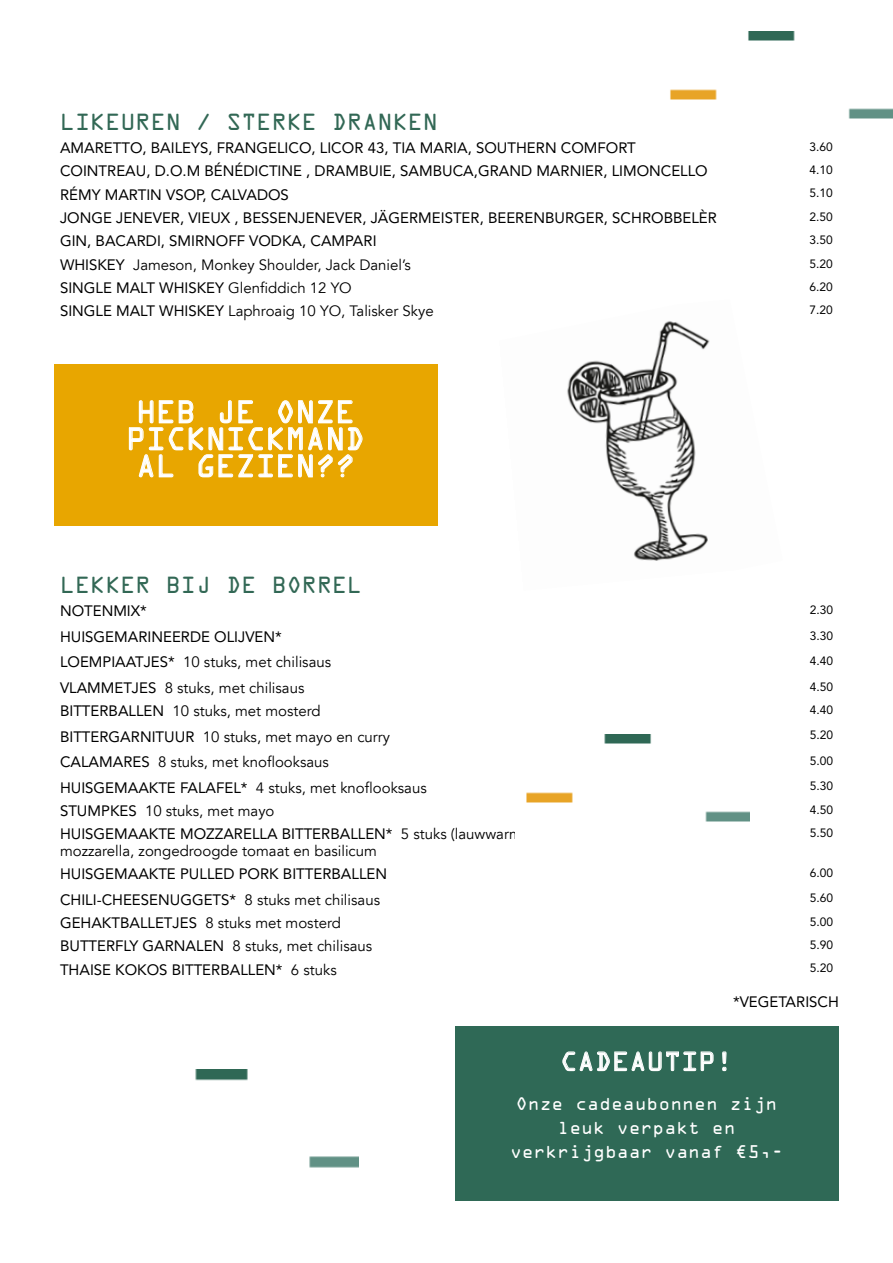
<style>
.page{position:relative;width:893px;height:1263px;background:#fff}
.page>*{position:absolute;margin:0;border:0;box-sizing:border-box;transform-origin:0 0}
.t1{font:28.5px/27px "OCRA Std";color:#fff;text-align:center}
.t2{font:24px "OCRA Std";color:#fff}
.t3{font:21px "OCRA Std";color:#326855}
.t4{font:16.5px/24px "OCRA Std";color:#fff;text-align:center}
.t5{font:15px "Avenir LT Std";color:#000}
.t6{font:15px "Avenir LT";color:#000}
.t7{font:12px "Avenir LT Std";color:#000}
.s1{font-family:"Avenir LT Std"}
.s2{font-family:"Avenir LT"}
</style>
<div class="page">
<img style="left:567px;top:321px;width:143px;height:240px">
<img style="left:670px;top:32px;width:223px;height:87px">
<div style="left:54px;top:364px;width:383px;height:161px;background:#e8a600"></div>
<svg style="left:129px;top:400px;width:233px;height:77px"></svg>
<img style="left:526px;top:735px;width:223px;height:87px">
<img style="left:195px;top:1070px;width:163px;height:98px">
<div style="left:455px;top:1026px;width:384px;height:174px;background:#2f6956"></div>
<svg style="left:563px;top:1052px;width:150px;height:19px"></svg>
<svg style="left:722px;top:1051px;width:4px;height:21px"></svg>
<h3 class="t3" style="left:60px;top:112px;width:380px">LIKEUREN / STERKE DRANKEN</h3>
<p class="t5" style="left:60px;top:139px;width:577px">AMARETTO, BAILEYS, FRANGELICO, LICOR 43, TIA MARIA, SOUTHERN COMFORT</p>
<p class="t7" style="left:810px;top:140px;width:25px">3.60</p>
<p class="t5" style="left:60px;top:162px;width:649px">COINTREAU, D.O.M BÉNÉDICTINE , DRAMBUIE, SAMBUCA,GRAND MARNIER, LIMONCELLO</p>
<p class="t7" style="left:810px;top:163px;width:25px">4.10</p>
<p class="t5" style="left:60px;top:186px;width:230px">RÉMY MARTIN VSOP, CALVADOS</p>
<p class="t7" style="left:810px;top:186px;width:25px">5.10</p>
<p class="t5" style="left:60px;top:209px;width:658px">JONGE JENEVER, VIEUX , BESSENJENEVER, JÄGERMEISTER, BEERENBURGER, SCHROBBELÈR</p>
<p class="t7" style="left:810px;top:210px;width:25px">2.50</p>
<p class="t5" style="left:60px;top:232px;width:318px">GIN, BACARDI, SMIRNOFF VODKA, CAMPARI</p>
<p class="t7" style="left:810px;top:233px;width:25px">3.50</p>
<p class="t6" style="left:60px;top:256px;width:352px"><span class="s1">WHISKEY</span> Jameson, Monkey Shoulder, Jack Daniel’s</p>
<p class="t7" style="left:810px;top:256px;width:25px">5.20</p>
<p class="t5" style="left:60px;top:279px;width:293px">SINGLE MALT WHISKEY <span class="s2">Glenfiddich 12 YO</span></p>
<p class="t7" style="left:810px;top:280px;width:25px">6.20</p>
<p class="t6" style="left:60px;top:303px;width:375px"><span class="s1">SINGLE MALT WHISKEY</span> Laphroaig 10 YO, Talisker Skye</p>
<p class="t7" style="left:810px;top:303px;width:25px">7.20</p>
<h1 class="t1" style="left:126px;top:401px;width:240px">HEB JE ONZE<br>PICKNICKMAND<br>AL GEZIEN??</h1>
<h3 class="t3" style="left:60px;top:576px;width:304px">LEKKER BIJ DE BORREL</h3>
<p class="t5" style="left:60px;top:602px;width:88px">NOTENMIX*</p>
<p class="t7" style="left:810px;top:603px;width:25px">2.30</p>
<p class="t5" style="left:60px;top:628px;width:223px">HUISGEMARINEERDE OLIJVEN*</p>
<p class="t7" style="left:810px;top:628px;width:25px">3.30</p>
<p class="t6" style="left:60px;top:653px;width:273px"><span class="s1">LOEMPIAATJES*</span> 10 stuks, met chilisaus</p>
<p class="t7" style="left:810px;top:654px;width:25px">4.40</p>
<p class="t6" style="left:60px;top:679px;width:246px"><span class="s1">VLAMMETJES</span> 8 stuks, met chilisaus</p>
<p class="t7" style="left:810px;top:679px;width:25px">4.50</p>
<p class="t6" style="left:60px;top:702px;width:262px"><span class="s1">BITTERBALLEN</span> 10 stuks, met mosterd</p>
<p class="t7" style="left:810px;top:703px;width:25px">4.40</p>
<p class="t6" style="left:60px;top:728px;width:332px"><span class="s1">BITTERGARNITUUR</span> 10 stuks, met mayo en curry</p>
<p class="t7" style="left:810px;top:728px;width:25px">5.20</p>
<p class="t6" style="left:60px;top:753px;width:270px"><span class="s1">CALAMARES</span> 8 stuks, met knoflooksaus</p>
<p class="t7" style="left:810px;top:754px;width:25px">5.00</p>
<p class="t6" style="left:60px;top:779px;width:368px"><span class="s1">HUISGEMAAKTE FALAFEL*</span> 4 stuks, met knoflooksaus</p>
<p class="t7" style="left:810px;top:779px;width:25px">5.30</p>
<p class="t6" style="left:60px;top:802px;width:216px"><span class="s1">STUMPKES</span> 10 stuks, met mayo</p>
<p class="t7" style="left:810px;top:802px;width:25px">4.50</p>
<p class="t5" style="left:60px;top:825px;width:547px">HUISGEMAAKTE MOZZARELLA BITTERBALLEN* <span class="s2">5 stuks (lauwwarm geserveerd)</span></p>
<p class="t6" style="left:60px;top:842px;width:318px">mozzarella, zongedroogde tomaat en basilicum</p>
<p class="t7" style="left:810px;top:826px;width:25px">5.50</p>
<p class="t5" style="left:60px;top:865px;width:329px">HUISGEMAAKTE PULLED PORK BITTERBALLEN</p>
<p class="t7" style="left:810px;top:866px;width:25px">6.00</p>
<p class="t5" style="left:60px;top:891px;width:322px">CHILI-CHEESENUGGETS* <span class="s2">8 stuks met chilisaus</span></p>
<p class="t7" style="left:810px;top:891px;width:25px">5.60</p>
<p class="t6" style="left:60px;top:914px;width:282px"><span class="s1">GEHAKTBALLETJES</span> 8 stuks met mosterd</p>
<p class="t7" style="left:810px;top:915px;width:25px">5.00</p>
<p class="t6" style="left:60px;top:937px;width:314px"><span class="s1">BUTTERFLY GARNALEN</span> 8 stuks, met chilisaus</p>
<p class="t7" style="left:810px;top:938px;width:25px">5.90</p>
<p class="t5" style="left:60px;top:961px;width:278px">THAISE KOKOS BITTERBALLEN* <span class="s2">6 stuks</span></p>
<p class="t7" style="left:810px;top:961px;width:25px">5.20</p>
<p class="t5" style="left:733px;top:993px;width:107px">*VEGETARISCH</p>
<h2 class="t2" style="left:560px;top:1051px;width:174px">CADEAUTIP!</h2>
<p class="t4" style="left:510px;top:1093px;width:275px">Onze cadeaubonnen zijn leuk verpakt en verkrijgbaar vanaf €5,-</p>
</div>
